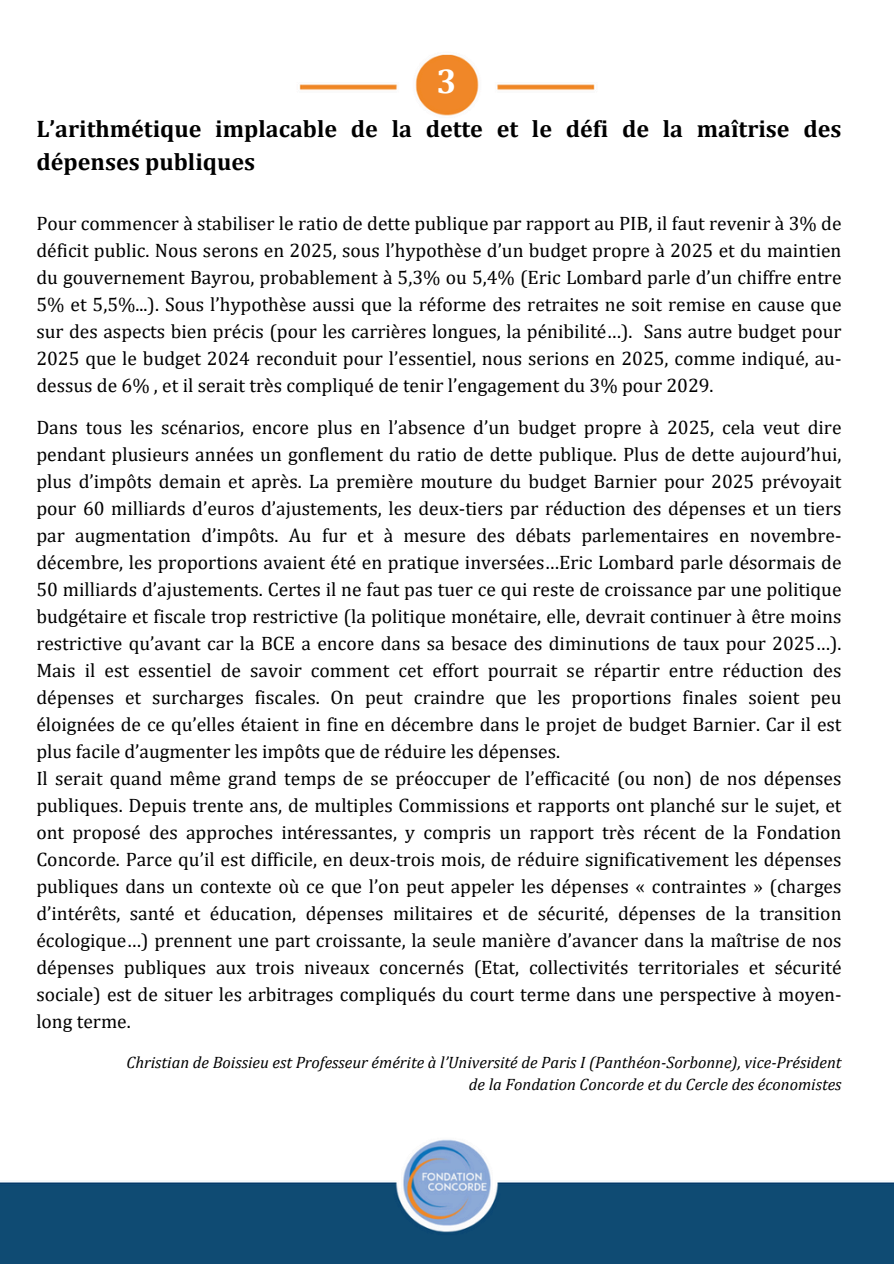
<style>
.page{position:relative;width:894px;height:1264px;background:#fff}
.page>*{position:absolute;margin:0;border:0;box-sizing:border-box;transform-origin:0 0}
.t1{font:700 34.5px "Cambria";color:#fff}
.t2{font:700 24px/32.7px "Cambria";color:#000}
.t3{font:19.5px/27px "Cambria";color:#000;text-align:justify}
.t4{font:italic 16.5px/22.5px "Cambria";color:#000;text-align:right}
</style>
<div class="page">
<img style="left:0;top:54px;width:893px;height:1209px">
<h2 class="t1" style="left:436px;top:60px;width:22px">3</h2>
<p class="t2" style="left:36px;top:112px;width:806px">L’arithmétique implacable de la dette et le défi de la maîtrise des dépenses publiques</p>
<h1 class="t3" style="left:36px;top:210px;width:806px">Pour commencer à stabiliser le ratio de dette publique par rapport au PIB, il faut revenir à 3% de déficit public. Nous serons en 2025, sous l’hypothèse d’un budget propre à 2025 et du maintien du gouvernement Bayrou, probablement à 5,3% ou 5,4% (Eric Lombard parle d’un chiffre entre 5% et 5,5%...). Sous l’hypothèse aussi que la réforme des retraites ne soit remise en cause que sur des aspects bien précis (pour les carrières longues, la pénibilité…). Sans autre budget pour 2025 que le budget 2024 reconduit pour l’essentiel, nous serions en 2025, comme indiqué, au&shy;dessus de 6% , et il serait très compliqué de tenir l’engagement du 3% pour 2029.</h1>
<h2 class="t3" style="left:36px;top:413px;width:806px;text-align:left">Dans tous les scénarios, encore plus en l’absence d’un budget propre à 2025, cela veut dire pendant plusieurs années un gonflement du ratio de dette publique. Plus de dette aujourd’hui, plus d’impôts demain et après. La première mouture du budget Barnier pour 2025 prévoyait pour 60 milliards d’euros d’ajustements, les deux-tiers par réduction des dépenses et un tiers par augmentation d’impôts. Au fur et à mesure des débats parlementaires en novembre&shy;décembre, les proportions avaient été en pratique inversées…Eric Lombard parle désormais de 50 milliards d’ajustements. Certes il ne faut pas tuer ce qui reste de croissance par une politique budgétaire et fiscale trop restrictive (la politique monétaire, elle, devrait continuer à être moins restrictive qu’avant car la BCE a encore dans sa besace des diminutions de taux pour 2025…).<br>Mais il est essentiel de savoir comment cet effort pourrait se répartir entre réduction des dépenses et surcharges fiscales. On peut craindre que les proportions finales soient peu éloignées de ce qu’elles étaient in fine en décembre dans le projet de budget Barnier. Car il est plus facile d’augmenter les impôts que de réduire les dépenses.<br>Il serait quand même grand temps de se préoccuper de l’efficacité (ou non) de nos dépenses publiques. Depuis trente ans, de multiples Commissions et rapports ont planché sur le sujet, et ont proposé des approches intéressantes, y compris un rapport très récent de la Fondation Concorde. Parce qu’il est difficile, en deux-trois mois, de réduire significativement les dépenses publiques dans un contexte où ce que l’on peut appeler les dépenses « contraintes » (charges d’intérêts, santé et éducation, dépenses militaires et de sécurité, dépenses de la transition écologique…) prennent une part croissante, la seule manière d’avancer dans la maîtîrise de nos dépenses publiques aux trois niveaux concernés (Etat, collectivités territoriales et sécurité sociale) est de situer les arbitrages compliqués du court terme dans une perspective à moyen&shy;long terme.</h2>
<p class="t4" style="left:126px;top:1050px;width:716px">Christian de Boissieu est Professeur émérite à l’Université de Paris I (Panthéon-Sorbonne), vice-Président de la Fondation Concorde et du Cercle des économistes</p>
</div>
